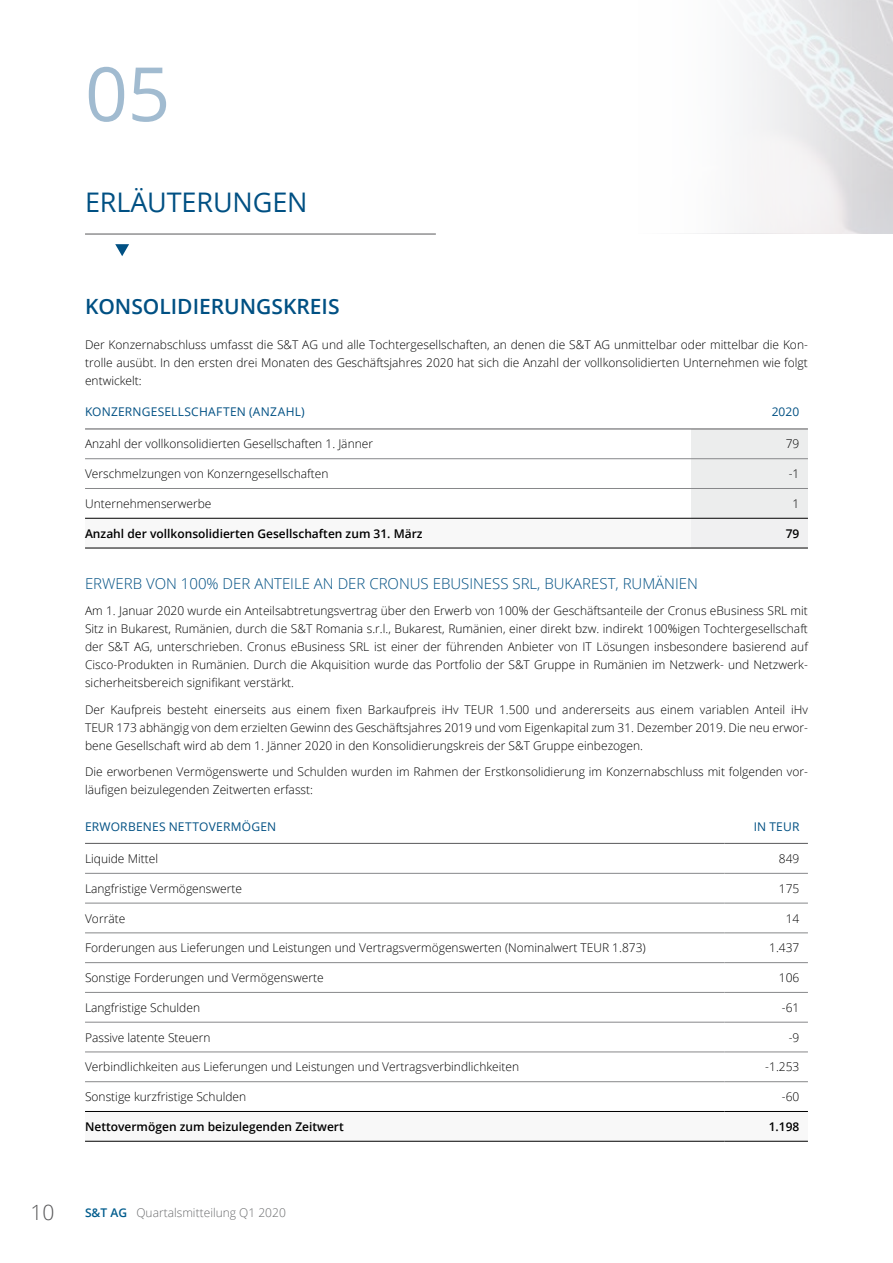
<style>
.page{position:relative;width:893px;height:1263px;background:#fff}
.page>*{position:absolute;margin:0;border:0;box-sizing:border-box;transform-origin:0 0}
.t1{font:75px "Open Sans";color:#a1bbd0}
.t2{font:27px "Open Sans";letter-spacing:-.005em;color:#005083}
.t3{font:600 21px "Open Sans";color:#005083}
.t4{font:300 21px "Open Sans";color:#58585a}
.t5{font:300 15px "Open Sans";color:#005083}
.t6{font:300 12px/18px "Open Sans";color:#000;text-align:justify}
.t7{font:600 12px "Open Sans";color:#000}
.t8{font:12px "Open Sans";letter-spacing:.02em;color:#005083}
.t9{font:300 12px "Open Sans";color:#6b6c6e}
.s1{font-weight:600;color:#005c8d}
</style>
<div class="page">
<hr style="left:85px;top:234px;width:351px;height:1px;background:#58585a">
<svg style="left:115px;top:244px;width:14px;height:12px"></svg>
<svg style="left:743px;top:0;width:150px;height:233px"></svg>
<div style="left:691px;top:430px;width:117px;height:88px;background:#eceded"></div>
<div style="left:85px;top:518px;width:606px;height:30px;background:#f8f8f8"></div>
<div style="left:691px;top:518px;width:117px;height:30px;background:#f0f0f1"></div>
<hr style="left:85px;top:458px;width:606px;height:1px;background:#87888a">
<hr style="left:691px;top:458px;width:117px;height:1px;background:#87888a">
<hr style="left:85px;top:488px;width:606px;height:1px;background:#87888a">
<hr style="left:691px;top:488px;width:117px;height:1px;background:#87888a">
<hr style="left:85px;top:429px;width:606px;height:1px;background:#58585a">
<hr style="left:691px;top:429px;width:117px;height:1px;background:#58585a">
<hr style="left:85px;top:518px;width:606px;height:1px;background:#000">
<hr style="left:85px;top:548px;width:606px;height:1px;background:#000">
<hr style="left:691px;top:518px;width:117px;height:1px;background:#000">
<hr style="left:691px;top:548px;width:117px;height:1px;background:#000">
<svg style="left:85px;top:1140px;width:723px;height:1px"></svg>
<hr style="left:725px;top:873px;width:83px;height:1px;background:#87888a">
<hr style="left:725px;top:903px;width:83px;height:1px;background:#87888a">
<hr style="left:725px;top:933px;width:83px;height:1px;background:#87888a">
<hr style="left:725px;top:962px;width:83px;height:1px;background:#87888a">
<hr style="left:725px;top:992px;width:83px;height:1px;background:#87888a">
<hr style="left:725px;top:1022px;width:83px;height:1px;background:#87888a">
<hr style="left:725px;top:1052px;width:83px;height:1px;background:#87888a">
<hr style="left:725px;top:1081px;width:83px;height:1px;background:#87888a">
<hr style="left:85px;top:873px;width:640px;height:1px;background:#87888a">
<hr style="left:85px;top:903px;width:640px;height:1px;background:#87888a">
<hr style="left:85px;top:933px;width:640px;height:1px;background:#87888a">
<hr style="left:85px;top:962px;width:640px;height:1px;background:#87888a">
<hr style="left:85px;top:992px;width:640px;height:1px;background:#87888a">
<hr style="left:85px;top:1022px;width:640px;height:1px;background:#87888a">
<hr style="left:85px;top:1052px;width:640px;height:1px;background:#87888a">
<hr style="left:85px;top:1081px;width:640px;height:1px;background:#87888a">
<hr style="left:85px;top:843px;width:640px;height:1px;background:#58585a">
<hr style="left:725px;top:843px;width:83px;height:1px;background:#58585a">
<hr style="left:85px;top:1111px;width:640px;height:1px;background:#000">
<hr style="left:85px;top:1141px;width:640px;height:1px;background:#000">
<hr style="left:725px;top:1111px;width:83px;height:1px;background:#000">
<hr style="left:725px;top:1141px;width:83px;height:1px;background:#000">
<h1 class="t1" style="left:85px;top:43px;width:87px">05</h1>
<h2 class="t2" style="left:85px;top:184px;width:224px">ERLÄUTERUNGEN</h2>
<h3 class="t3" style="left:85px;top:292px;width:256px">KONSOLIDIERUNGSKREIS</h3>
<p class="t6" style="left:85px;top:335px;width:724px">Der Konzernabschluss umfasst die S&amp;T AG und alle Tochtergesellschaften, an denen die S&amp;T AG unmittelbar oder mittelbar die Kon&shy;trolle ausübt. In den ersten drei Monaten des Geschäftsjahres 2020 hat sich die Anzahl der vollkonsolidierten Unternehmen wie folgt entwickelt:</p>
<p class="t8" style="left:85px;top:404px;width:221px">KONZERNGESELLSCHAFTEN (ANZAHL)</p>
<p class="t8" style="left:772px;top:404px;width:29px">2020</p>
<p class="t6" style="left:85px;top:435px;width:290px">Anzahl der vollkonsolidierten Gesellschaften 1. Jänner</p>
<p class="t6" style="left:786px;top:435px;width:15px">79</p>
<p class="t6" style="left:85px;top:464px;width:245px">Verschmelzungen von Konzerngesellschaften</p>
<p class="t6" style="left:789px;top:464px;width:12px">-1</p>
<p class="t6" style="left:85px;top:494px;width:128px">Unternehmenserwerbe</p>
<p class="t6" style="left:793px;top:494px;width:8px">1</p>
<p class="t7" style="left:85px;top:525px;width:339px">Anzahl der vollkonsolidierten Gesellschaften zum 31. März</p>
<p class="t7" style="left:786px;top:525px;width:15px">79</p>
<p class="t5" style="left:85px;top:573px;width:614px">ERWERB VON 100% DER ANTEILE AN DER CRONUS EBUSINESS SRL, BUKAREST, RUMÄNIEN</p>
<p class="t6" style="left:85px;top:601px;width:724px">Am 1. Januar 2020 wurde ein Anteilsabtretungsvertrag über den Erwerb von 100% der Geschäftsanteile der Cronus eBusiness SRL mit Sitz in Bukarest, Rumänien, durch die S&amp;T Romania s.r.l., Bukarest, Rumänien, einer direkt bzw. indirekt 100%igen Tochtergesellschaft der S&amp;T AG, unterschrieben. Cronus eBusiness SRL ist einer der führenden Anbieter von IT Lösungen insbesondere basierend auf Cisco-Produkten in Rumänien. Durch die Akquisition wurde das Portfolio der S&amp;T Gruppe in Rumänien im Netzwerk- und Netzwerk&shy;sicherheitsbereich signifikant verstärkt.</p>
<p class="t6" style="left:85px;top:700px;width:724px">Der Kaufpreis besteht einerseits aus einem fixen Barkaufpreis iHv TEUR 1.500 und andererseits aus einem variablen Anteil iHv TEUR 173 abhängig von dem erzielten Gewinn des Geschäftsjahres 2019 und vom Eigenkapital zum 31. Dezember 2019. Die neu erwor&shy;bene Gesellschaft wird ab dem 1. Jänner 2020 in den Konsolidierungskreis der S&amp;T Gruppe einbezogen.</p>
<p class="t6" style="left:85px;top:762px;width:724px">Die erworbenen Vermögenswerte und Schulden wurden im Rahmen der Erstkonsolidierung im Konzernabschluss mit folgenden vor&shy;läufigen beizulegenden Zeitwerten erfasst:</p>
<p class="t8" style="left:85px;top:818px;width:193px">ERWORBENES NETTOVERMÖGEN</p>
<p class="t8" style="left:754px;top:818px;width:47px">IN TEUR</p>
<p class="t6" style="left:85px;top:849px;width:75px">Liquide Mittel</p>
<p class="t6" style="left:779px;top:849px;width:22px">849</p>
<p class="t6" style="left:85px;top:879px;width:159px">Langfristige Vermögenswerte</p>
<p class="t6" style="left:779px;top:879px;width:22px">175</p>
<p class="t6" style="left:85px;top:909px;width:42px">Vorräte</p>
<p class="t6" style="left:786px;top:909px;width:15px">14</p>
<p class="t6" style="left:85px;top:939px;width:562px">Forderungen aus Lieferungen und Leistungen und Vertragsvermögenswerten (Nominalwert TEUR 1.873)</p>
<p class="t6" style="left:769px;top:939px;width:32px">1.437</p>
<p class="t6" style="left:85px;top:968px;width:240px">Sonstige Forderungen und Vermögenswerte</p>
<p class="t6" style="left:779px;top:968px;width:22px">106</p>
<p class="t6" style="left:85px;top:998px;width:117px">Langfristige Schulden</p>
<p class="t6" style="left:782px;top:998px;width:19px">-61</p>
<p class="t6" style="left:85px;top:1028px;width:127px">Passive latente Steuern</p>
<p class="t6" style="left:789px;top:1028px;width:12px">-9</p>
<p class="t6" style="left:85px;top:1058px;width:436px">Verbindlichkeiten aus Lieferungen und Leistungen und Vertragsverbindlichkeiten</p>
<p class="t6" style="left:765px;top:1058px;width:36px">-1.253</p>
<p class="t6" style="left:85px;top:1087px;width:163px">Sonstige kurzfristige Schulden</p>
<p class="t6" style="left:782px;top:1087px;width:19px">-60</p>
<p class="t7" style="left:85px;top:1118px;width:260px">Nettovermögen zum beizulegenden Zeitwert</p>
<p class="t7" style="left:769px;top:1118px;width:32px">1.198</p>
<h3 class="t4" style="left:31px;top:1197px;width:25px">10</h3>
<p class="t9" style="left:85px;top:1204px;width:202px"><span class="s1">S&amp;T AG</span> Quartalsmitteilung Q1 2020</p>
</div>
